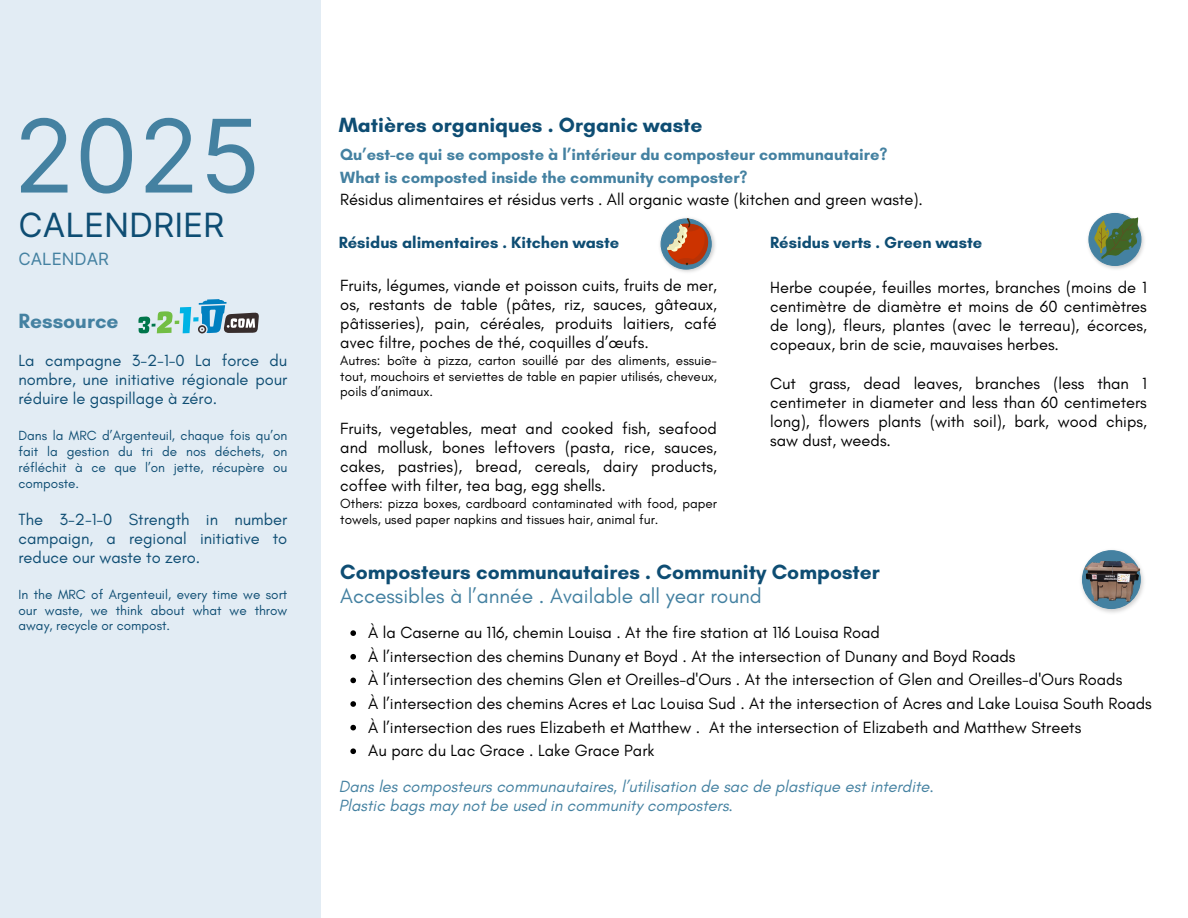
<style>
.page{position:relative;width:1188px;height:918px;background:#fff}
.page>*{position:absolute;margin:0;border:0;box-sizing:border-box;transform-origin:0 0}
.t1{font:101.4px "Inter";color:#4481a1}
.t2{font:33.45px "Inter";color:#0e4d73}
.t3{font:700 21px/24.8px "Glacial Indifference";color:#0e4d73}
.t4{font:700 21px "Glacial Indifference";color:#4481a1}
.t5{font:16.95px "Inter";color:#4481a1}
.t6{font:16.5px/19.2px "Glacial Indifference";color:#000;text-align:justify}
.t7{font:16.5px/19.2px "Glacial Indifference";color:#0e4d73;text-align:justify}
.t8{font:italic 16.5px/19.2px "Glacial Indifference";color:#4481a1}
.t9{font:700 16.5px/22.5px "Glacial Indifference";color:#4481a1}
.t10{font:700 16.5px "Glacial Indifference";color:#0e4d73}
.t11{font:13.5px/15.8px "Glacial Indifference";color:#000;text-align:justify}
.t12{font:13.5px/15.8px "Glacial Indifference";color:#0e4d73;text-align:justify}
.s1{font-weight:400;color:#4481a1}
</style>
<div class="page">
<div style="left:0;top:0;width:320px;height:918px;background:#e2ecf4"></div>
<svg style="left:138px;top:299px;width:121px;height:34px"></svg>
<img style="left:660px;top:233px;width:55px;height:39px">
<svg style="left:661px;top:218px;width:51px;height:52px"></svg>
<img style="left:1104px;top:212px;width:40px;height:57px">
<svg style="left:1088px;top:213px;width:53px;height:53px"></svg>
<img style="left:1081px;top:569px;width:63px;height:44px">
<svg style="left:1082px;top:550px;width:59px;height:59px"></svg>
<img style="left:1085px;top:561px;width:55px;height:41px">
<svg style="left:350px;top:630px;width:6px;height:6px"></svg>
<svg style="left:350px;top:654px;width:6px;height:6px"></svg>
<svg style="left:350px;top:678px;width:6px;height:5px"></svg>
<svg style="left:350px;top:701px;width:6px;height:6px"></svg>
<svg style="left:350px;top:725px;width:6px;height:5px"></svg>
<svg style="left:350px;top:748px;width:6px;height:6px"></svg>
<h5 class="t1" style="left:13px;top:95px;width:249px">2025</h5>
<p class="t2" style="left:19px;top:205px;width:208px">CALENDRIER</p>
<p class="t5" style="left:19px;top:249px;width:92px">CALENDAR</p>
<h4 class="t4" style="left:19px;top:308px;width:102px">Ressource</h4>
<h6 class="t7" style="left:19px;top:351px;width:270px">La campagne 3-2-1-0 La force du nombre, une initiative régionale pour réduire le gaspillage à zéro.</h6>
<h6 class="t12" style="left:19px;top:428px;width:270px">Dans la MRC d’Argenteuil, chaque fois qu’on fait la gestion du tri de nos déchets, on réfléchit à ce que l’on jette, récupère ou composte.</h6>
<p class="t7" style="left:19px;top:509px;width:270px">The 3-2-1-0 Strength in number campaign, a regional initiative to reduce our waste to zero.</p>
<p class="t12" style="left:19px;top:586px;width:270px">In the MRC of Argenteuil, every time we sort our waste, we think about what we throw away, recycle or compost.</p>
<p class="t3" style="left:339px;top:113px;width:365px">Matières organiques . Organic waste</p>
<h2 class="t9" style="left:340px;top:143px;width:549px">Qu’est-ce qui se composte à l’intérieur du composteur communautaire?<br>What is composted inside the community composter?</h2>
<h3 class="t6" style="left:340px;top:190px;width:584px">Résidus alimentaires et résidus verts . All organic waste (kitchen and green waste).</h3>
<p class="t10" style="left:339px;top:233px;width:282px">Résidus alimentaires . Kitchen waste</p>
<h5 class="t6" style="left:340px;top:275px;width:378px">Fruits, légumes, viande et poisson cuits, fruits de mer, os, restants de table (pâtes, riz, sauces, gâteaux, pâtisseries), pain, céréales, produits laitiers, café avec filtre, poches de thé, coquilles d’œufs.</h5>
<h5 class="t11" style="left:340px;top:352px;width:378px">Autres: boîte à pizza, carton souillé par des aliments, essuie&shy;tout, mouchoirs et serviettes de table en papier utilisés, cheveux, poils d’animaux.</h5>
<p class="t6" style="left:340px;top:418px;width:378px">Fruits, vegetables, meat and cooked fish, seafood and mollusk, bones leftovers (pasta, rice, sauces, cakes, pastries), bread, cereals, dairy products, coffee with filter, tea bag, egg shells.</p>
<p class="t11" style="left:340px;top:495px;width:378px">Others: pizza boxes, cardboard contaminated with food, paper towels, used paper napkins and tissues hair, animal fur.</p>
<p class="t10" style="left:770px;top:233px;width:214px">Résidus verts . Green waste</p>
<h6 class="t6" style="left:770px;top:278px;width:378px">Herbe coupée, feuilles mortes, branches (moins de 1 centimètre de diamètre et moins de 60 centimètres de long), fleurs, plantes (avec le terreau), écorces, copeaux, brin de scie, mauvaises herbes.</h6>
<h6 class="t6" style="left:770px;top:373px;width:378px">Cut grass, dead leaves, branches (less than 1 centimeter in diameter and less than 60 centimeters long), flowers plants (with soil), bark, wood chips, saw dust, weeds.</h6>
<h1 class="t3" style="left:340px;top:559px;width:541px">Composteurs communautaires . Community Composter<br><span class="s1">Accessibles à l’année . Available all year round</span></h1>
<h6 class="t6" style="left:368px;top:623px;width:513px">À la Caserne au 116, chemin Louisa . At the fire station at 116 Louisa Road</h6>
<p class="t6" style="left:368px;top:646px;width:649px">À l’intersection des chemins Dunany et Boyd . At the intersection of Dunany and Boyd Roads</p>
<h6 class="t6" style="left:368px;top:670px;width:755px">À l’intersection des chemins Glen et Oreilles-d'Ours . At the intersection of Glen and Oreilles-d'Ours Roads</h6>
<p class="t6" style="left:368px;top:694px;width:785px">À l’intersection des chemins Acres et Lac Louisa Sud . At the intersection of Acres and Lake Louisa South Roads</p>
<h3 class="t6" style="left:368px;top:717px;width:715px">À l’intersection des rues Elizabeth et Matthew . At the intersection of Elizabeth and Matthew Streets</h3>
<h6 class="t6" style="left:368px;top:741px;width:288px">Au parc du Lac Grace . Lake Grace Park</h6>
<p class="t8" style="left:339px;top:777px;width:597px">Dans les composteurs communautaires, l’utilisation de sac de plastique est interdite.<br>Plastic bags may not be used in community composters.</p>
</div>
